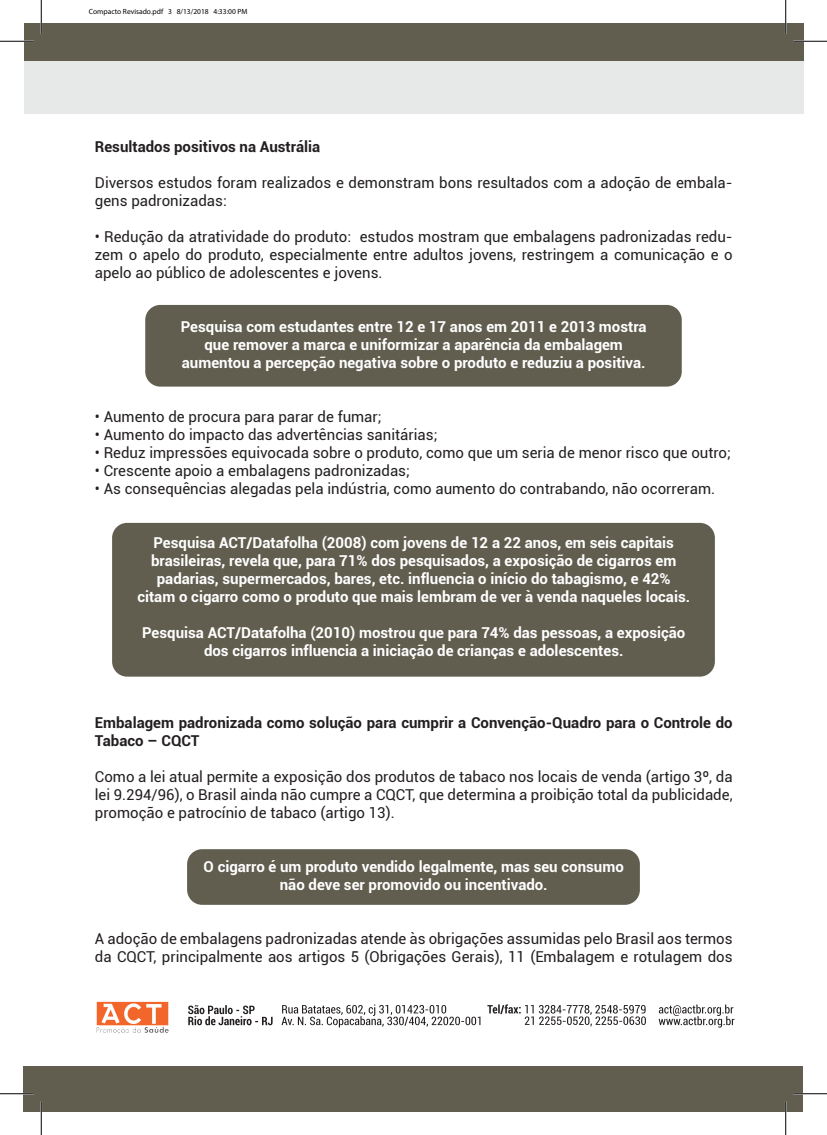
<style>
.page{position:relative;width:827px;height:1135px;background:#fff}
.page>*{position:absolute;margin:0;border:0;box-sizing:border-box;transform-origin:0 0}
.t1{font:15px/18px "Roboto";color:#231f20}
.t2{font:700 15px/18px "Roboto";color:#fff;text-align:center}
.t3{font:700 15px/18px "Roboto";color:#231f20}
.t4{font:7.5px "Myriad Pro";color:#000}
</style>
<div class="page">
<div style="left:24px;top:61px;width:779px;height:53px;background:#e6e9e8"></div>
<div style="left:24px;top:24px;width:779px;height:37px;background:#615e4f"></div>
<div style="left:24px;top:1066px;width:779px;height:45px;background:#615e4f"></div>
<svg style="left:192px;top:1005px;width:80px;height:20px"></svg>
<svg style="left:281px;top:1004px;width:199px;height:23px"></svg>
<svg style="left:487px;top:1004px;width:159px;height:22px"></svg>
<svg style="left:658px;top:1004px;width:76px;height:23px"></svg>
<img style="left:96px;top:1001px;width:96px;height:33px">
<div style="left:187px;top:849px;width:453px;height:56px;background:#615e4f;border-radius:15px"></div>
<div style="left:145px;top:305px;width:536px;height:82px;background:#615e4f;border-radius:15px"></div>
<div style="left:112px;top:523px;width:603px;height:154px;background:#615e4f;border-radius:15px"></div>
<hr style="left:0;top:40px;width:34px;height:2px;background:#fff">
<hr style="left:793px;top:40px;width:34px;height:2px;background:#fff">
<hr style="left:40px;top:0;width:2px;height:34px;background:#fff">
<hr style="left:40px;top:1101px;width:2px;height:34px;background:#fff">
<hr style="left:0;top:41px;width:34px;height:1px;background:#000">
<hr style="left:793px;top:41px;width:34px;height:1px;background:#000">
<hr style="left:0;top:1093px;width:34px;height:1px;background:#000">
<hr style="left:793px;top:1093px;width:34px;height:1px;background:#000">
<hr style="left:41px;top:0;width:1px;height:34px;background:#000">
<hr style="left:41px;top:1101px;width:1px;height:34px;background:#000">
<hr style="left:785px;top:0;width:1px;height:34px;background:#000">
<hr style="left:785px;top:1101px;width:1px;height:34px;background:#000">
<p class="t4" style="left:89px;top:7px;width:160px">Compacto Revisado.pdf 3 8/13/2018 4:33:00 PM</p>
<p class="t3" style="left:95px;top:137px;width:227px">Resultados positivos na Austrália</p>
<p class="t1" style="left:95px;top:173px;width:639px">Diversos estudos foram realizados e demonstram bons resultados com a adoção de embala&shy;gens padronizadas:</p>
<p class="t1" style="left:95px;top:227px;width:639px;text-align:justify">• Redução da atratividade do produto: estudos mostram que embalagens padronizadas redu&shy;zem o apelo do produto, especialmente entre adultos jovens, restringem a comunicação e o apelo ao público de adolescentes e jovens.</p>
<p class="t2" style="left:181px;top:317px;width:467px">Pesquisa com estudantes entre 12 e 17 anos em 2011 e 2013 mostra que remover a marca e uniformizar a aparência da embalagem aumentou a percepção negativa sobre o produto e reduziu a positiva.</p>
<p class="t1" style="left:95px;top:407px;width:288px">• Aumento de procura para parar de fumar;</p>
<p class="t1" style="left:95px;top:425px;width:344px">• Aumento do impacto das advertências sanitárias;</p>
<p class="t1" style="left:95px;top:443px;width:637px">• Reduz impressões equivocada sobre o produto, como que um seria de menor risco que outro;</p>
<p class="t1" style="left:95px;top:461px;width:317px">• Crescente apoio a embalagens padronizadas;</p>
<p class="t1" style="left:95px;top:479px;width:622px">• As consequências alegadas pela indústria, como aumento do contrabando, não ocorreram.</p>
<p class="t2" style="left:137px;top:533px;width:554px">Pesquisa ACT/Datafolha (2008) com jovens de 12 a 22 anos, em seis capitais brasileiras, revela que, para 71% dos pesquisados, a exposição de cigarros em padarias, supermercados, bares, etc. influencia o início do tabagismo, e 42% citam o cigarro como o produto que mais lembram de ver à venda naqueles locais.</p>
<p class="t2" style="left:142px;top:623px;width:544px">Pesquisa ACT/Datafolha (2010) mostrou que para 74% das pessoas, a exposição dos cigarros influencia a iniciação de crianças e adolescentes.</p>
<p class="t3" style="left:95px;top:713px;width:639px">Embalagem padronizada como solução para cumprir a Convenção-Quadro para o Controle do<br>Tabaco – CQCT</p>
<p class="t1" style="left:95px;top:767px;width:639px;text-align:justify">Como a lei atual permite a exposição dos produtos de tabaco nos locais de venda (artigo 3º, da lei 9.294/96), o Brasil ainda não cumpre a CQCT, que determina a proibição total da publicidade, promoção e patrocínio de tabaco (artigo 13).</p>
<p class="t2" style="left:204px;top:857px;width:422px">O cigarro é um produto vendido legalmente, mas seu consumo não deve ser promovido ou incentivado.</p>
<p class="t1" style="left:95px;top:929px;width:639px">A adoção de embalagens padronizadas atende às obrigações assumidas pelo Brasil aos termos da CQCT, principalmente aos artigos 5 (Obrigações Gerais), 11 (Embalagem e rotulagem dos</p>
</div>
